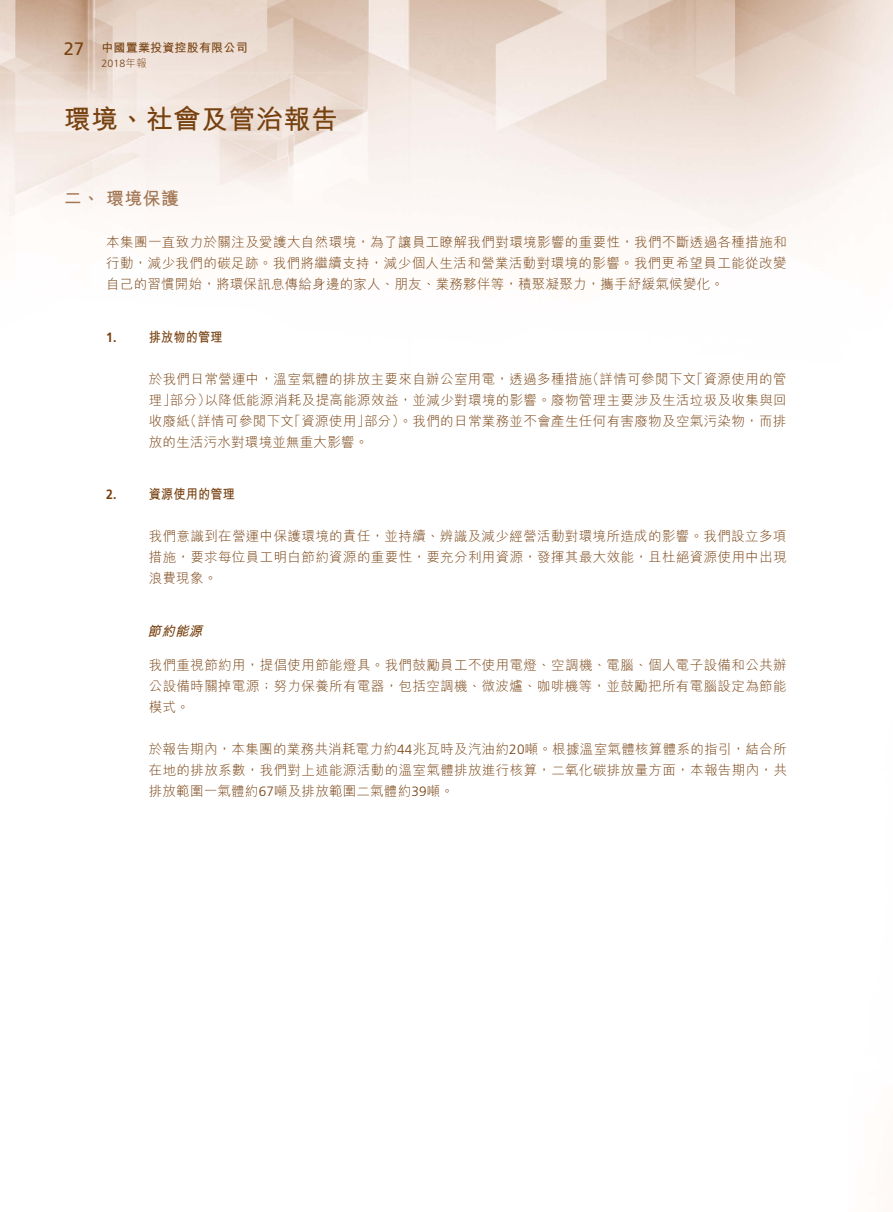
<style>
.page{position:relative;width:893px;height:1212px;background:#fff}
.page>*{position:absolute;margin:0;border:0;box-sizing:border-box;transform-origin:0 0}
.t1{font:700 27px "M Hei HK";letter-spacing:.015em;color:#774110}
.t2{font:700 18px "M Hei HK";color:#a27653}
.t3{font:18px "Frutiger LT Std";color:#774110}
.t4{font:300 13.5px/21px "M Hei HK";letter-spacing:.03em;color:#774110;text-align:justify}
.t5{font:700 13.5px "M Hei HK";letter-spacing:.015em;color:#774110;scale:.9 1}
.t6{font:700 13.5px "Frutiger LT Std";color:#774110;scale:.9 1}
.t7{font:italic 700 13.5px "M Hei HK";color:#774110}
.t8{font:700 12px "M Hei HK";letter-spacing:.015em;color:#774110}
.t9{font:300 10.5px "Frutiger LT Std";color:#774110}
.s1{font-family:"M Hei HK"}
.s2{font-family:"Frutiger LT Std"}
</style>
<div class="page">
<img style="left:0;top:0;width:893px;height:1180px">
<h2 class="t3" style="left:64px;top:38px;width:22px">27</h2>
<p class="t8" style="left:101px;top:38px;width:148px">中國置業投資控股有限公司</p>
<p class="t9" style="left:101px;top:57px;width:47px">2018<span class="s1">年報</span></p>
<h1 class="t1" style="left:64px;top:99px;width:276px">環境、社會及管治報告</h1>
<h2 class="t2" style="left:64px;top:185px;width:117px">二、環境保護</h2>
<p class="t4" style="left:106px;top:231px;width:682px">本集團一直致力於關注及愛護大自然環境，為了讓員工瞭解我們對環境影響的重要性，我們不斷透過各種措施和行動，減少我們的碳足跡。我們將繼續支持，減少個人生活和營業活動對環境的影響。我們更希望員工能從改變自己的習慣開始，將環保訊息傳給身邊的家人、朋友、業務夥伴等，積聚凝聚力，攜手紓緩氣候變化。</p>
<p class="t5" style="left:149px;top:327px;width:84px">排放物的管理</p>
<p class="t6" style="left:106px;top:329px;width:13px">1.</p>
<p class="t6" style="left:106px;top:486px;width:13px">2.</p>
<p class="t4" style="left:586px;top:368px;width:112px">（詳情可參閱下文</p>
<p class="t4" style="left:205px;top:368px;width:583px;text-indent:-56px">於我們日常營運中，溫室氣體的排放主要來自辦公室用電，透過多種措施<br>以降低能源消耗及提高能源效益，並減少對環境的影響。廢物管理主要涉及生活垃圾及收集與回</p>
<p class="t4" style="left:690px;top:368px;width:98px">「資源使用的管</p>
<p class="t4" style="left:170px;top:389px;width:43px">部分）</p>
<p class="t4" style="left:149px;top:389px;width:29px">理」</p>
<p class="t4" style="left:184px;top:410px;width:112px">（詳情可參閱下文</p>
<p class="t4" style="left:364px;top:410px;width:424px">部分）。我們的日常業務並不會產生任何有害廢物及空氣污染物，而排</p>
<p class="t4" style="left:149px;top:410px;width:221px">收廢紙<br>放的生活污水對環境並無重大影響。</p>
<p class="t5" style="left:149px;top:484px;width:97px">資源使用的管理</p>
<p class="t4" style="left:288px;top:410px;width:84px">「資源使用」</p>
<p class="t4" style="left:149px;top:525px;width:639px">我們意識到在營運中保護環境的責任，並持續、辨識及減少經營活動對環境所造成的影響。我們設立多項措施，要求每位員工明白節約資源的重要性，要充分利用資源，發揮其最大效能，且杜絕資源使用中出現浪費現象。</p>
<p class="t7" style="left:148px;top:621px;width:60px">節約能源</p>
<p class="t4" style="left:149px;top:654px;width:639px">我們重視節約用，提倡使用節能燈具。我們鼓勵員工不使用電燈、空調機、電腦、個人電子設備和公共辦公設備時關掉電源；努力保養所有電器，包括空調機、微波爐、咖啡機等，並鼓勵把所有電腦設定為節能模式。</p>
<p class="t4" style="left:149px;top:738px;width:639px">於報告期內，本集團的業務共消耗電力約<span class="s2">44</span>兆瓦時及汽油約<span class="s2">20</span>噸。根據溫室氣體核算體系的指引，結合所在地的排放系數，我們對上述能源活動的溫室氣體排放進行核算，二氧化碳排放量方面，本報告期內，共排放範圍一氣體約<span class="s2">67</span>噸及排放範圍二氣體約<span class="s2">39</span>噸。</p>
</div>
